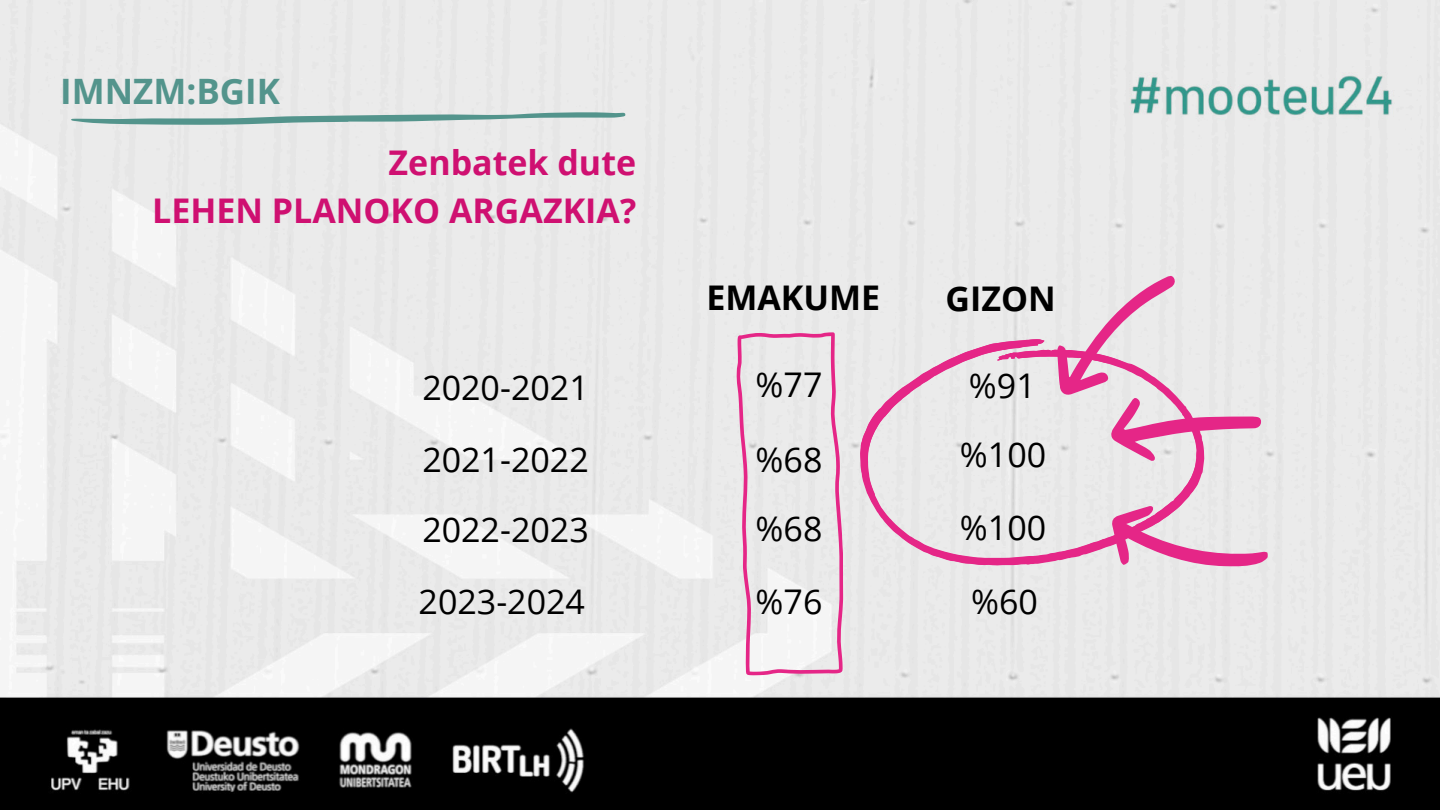
<style>
.page{position:relative;width:1440px;height:810px;background:#fff}
.page>*{position:absolute;margin:0;border:0;box-sizing:border-box;transform-origin:0 0}
.t1{font:700 35px "Open Sans";color:#53948c}
.t2{font:34px "Open Sans";color:#000}
.t3{font:700 34px/47.2px "Open Sans";color:#cf1071;text-align:right}
.t4{font:700 34px "Open Sans";color:#000}
</style>
<div class="page">
<img style="left:0;top:1px;width:1440px;height:809px">
<svg style="left:1042px;top:262px;width:249px;height:335px;background:#e8dde3"></svg>
<svg style="left:71px;top:112px;width:554px;height:13px;background:#a9c5c1"></svg>
<svg style="left:736px;top:331px;width:109px;height:345px"></svg>
<svg style="left:860px;top:339px;width:343px;height:226px;background:#e8cad9"></svg>
<h1 class="t1" style="left:60px;top:67px;width:221px">IMNZM:BGIK</h1>
<p class="t3" style="left:152px;top:139px;width:486px">Zenbatek dute<br>LEHEN PLANOKO ARGAZKIA?</p>
<p class="t4" style="left:706px;top:274px;width:175px">EMAKUME</p>
<h2 class="t4" style="left:946px;top:275px;width:112px">GIZON</h2>
<p class="t2" style="left:422px;top:364px;width:168px">2020-2021</p>
<p class="t2" style="left:756px;top:361px;width:68px">%77</p>
<p class="t2" style="left:969px;top:362px;width:68px">%91</p>
<p class="t2" style="left:422px;top:435px;width:168px">2021-2022</p>
<p class="t2" style="left:756px;top:436px;width:68px">%68</p>
<h1 class="t2" style="left:960px;top:431px;width:88px">%100</h1>
<p class="t2" style="left:422px;top:506px;width:168px">2022-2023</p>
<p class="t2" style="left:756px;top:505px;width:68px">%68</p>
<p class="t2" style="left:960px;top:504px;width:88px">%100</p>
<h1 class="t2" style="left:419px;top:578px;width:168px">2023-2024</h1>
<p class="t2" style="left:756px;top:578px;width:68px">%76</p>
<p class="t2" style="left:971px;top:578px;width:68px">%60</p>
</div>
